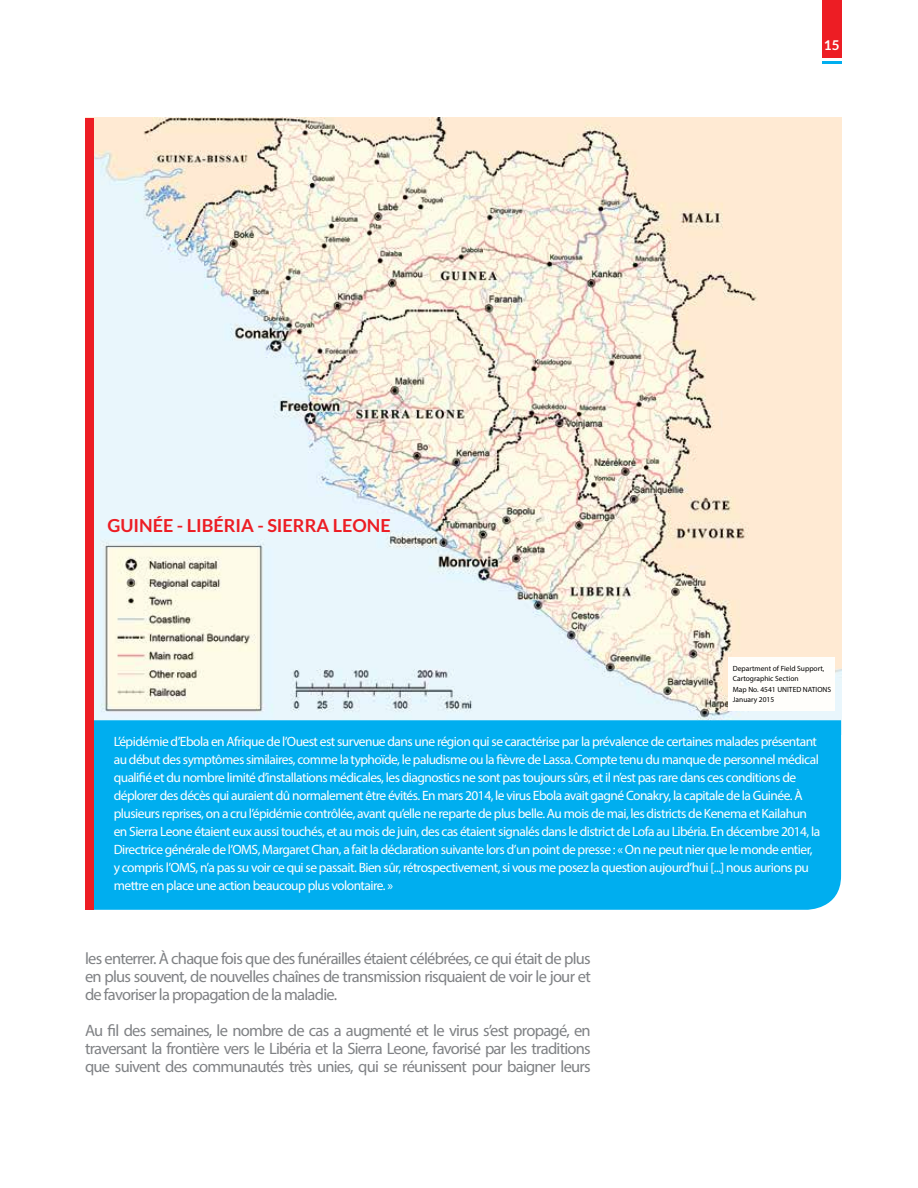
<style>
.page{position:relative;width:918px;height:1188px;background:#fff}
.page>*{position:absolute;margin:0;border:0;box-sizing:border-box;transform-origin:0 0}
.t1{font:700 18px "Lato";color:#ed1d24}
.t2{font:16.5px/18px "Myriad Pro";letter-spacing:-.045em;color:#808285;text-align:justify}
.t3{font:13.5px/18px "Myriad Pro";letter-spacing:-.04em;color:#fff}
.t4{font:700 13.5px "Lato";color:#fff}
.t5{font:7.5px/10.5px "Myriad Pro";color:#000}
</style>
<div class="page">
<img style="left:94px;top:118px;width:748px;height:616px">
<div style="left:94px;top:720px;width:747px;height:190px;background:#00aeef"></div>
<div style="left:729px;top:657px;width:106px;height:54px;background:#fffefb"></div>
<div style="left:822px;top:0;width:20px;height:64px;background:#ed1d24"></div>
<hr style="left:822px;top:61px;width:20px;height:3px;background:#00aeef">
<hr style="left:821px;top:59px;width:22px;height:2px;background:#fff">
<div style="left:85px;top:118px;width:9px;height:792px;background:#ed1d24"></div>
<h1 class="t1" style="left:107px;top:515px;width:283px">GUINÉE - LIBÉRIA - SIERRA LEONE</h1>
<p class="t4" style="left:824px;top:37px;width:17px">15</p>
<p class="t5" style="left:733px;top:663px;width:100px">Department of Field Support,<br>Cartographic Section<br>Map No. 4541 UNITED NATIONS<br>January 2015</p>
<p class="t3" style="left:114px;top:733px;width:708px">L’épidémie d’Ebola en Afrique de l’Ouest est survenue dans une région qui se caractérise par la prévalence de certaines malades présentant au début des symptômes similaires, comme la typhoïde, le paludisme ou la fièvre de Lassa. Compte tenu du manque de personnel médical qualifié et du nombre limité d’installations médicales, les diagnostics ne sont pas toujours sûrs, et il n’est pas rare dans ces conditions de déplorer des décès qui auraient dû normalement être évités. En mars 2014, le virus Ebola avait gagné Conakry, la capitale de la Guinée. À plusieurs reprises, on a cru l’épidémie contrôlée, avant qu’elle ne reparte de plus belle. Au mois de mai, les districts de Kenema et Kailahun en Sierra Leone étaient eux aussi touchés, et au mois de juin, des cas étaient signalés dans le district de Lofa au Libéria. En décembre 2014, la Directrice générale de l’OMS, Margaret Chan, a fait la déclaration suivante lors d’un point de presse : « On ne peut nier que le monde entier, y compris l’OMS, n’a pas su voir ce qui se passait. Bien sûr, rétrospectivement, si vous me posez la question aujourd’hui [...] nous aurions pu mettre en place une action beaucoup plus volontaire. »</p>
<p class="t2" style="left:85px;top:949px;width:507px">les enterrer. À chaque fois que des funérailles étaient célébrées, ce qui était de plus en plus souvent, de nouvelles chaînes de transmission risquaient de voir le jour et de favoriser la propagation de la maladie.</p>
<p class="t2" style="left:85px;top:1021px;width:507px">Au fil des semaines, le nombre de cas a augmenté et le virus s’est propagé, en traversant la frontière vers le Libéria et la Sierra Leone, favorisé par les traditions que suivent des communautés très unies, qui se réunissent pour baigner leurs</p>
</div>
